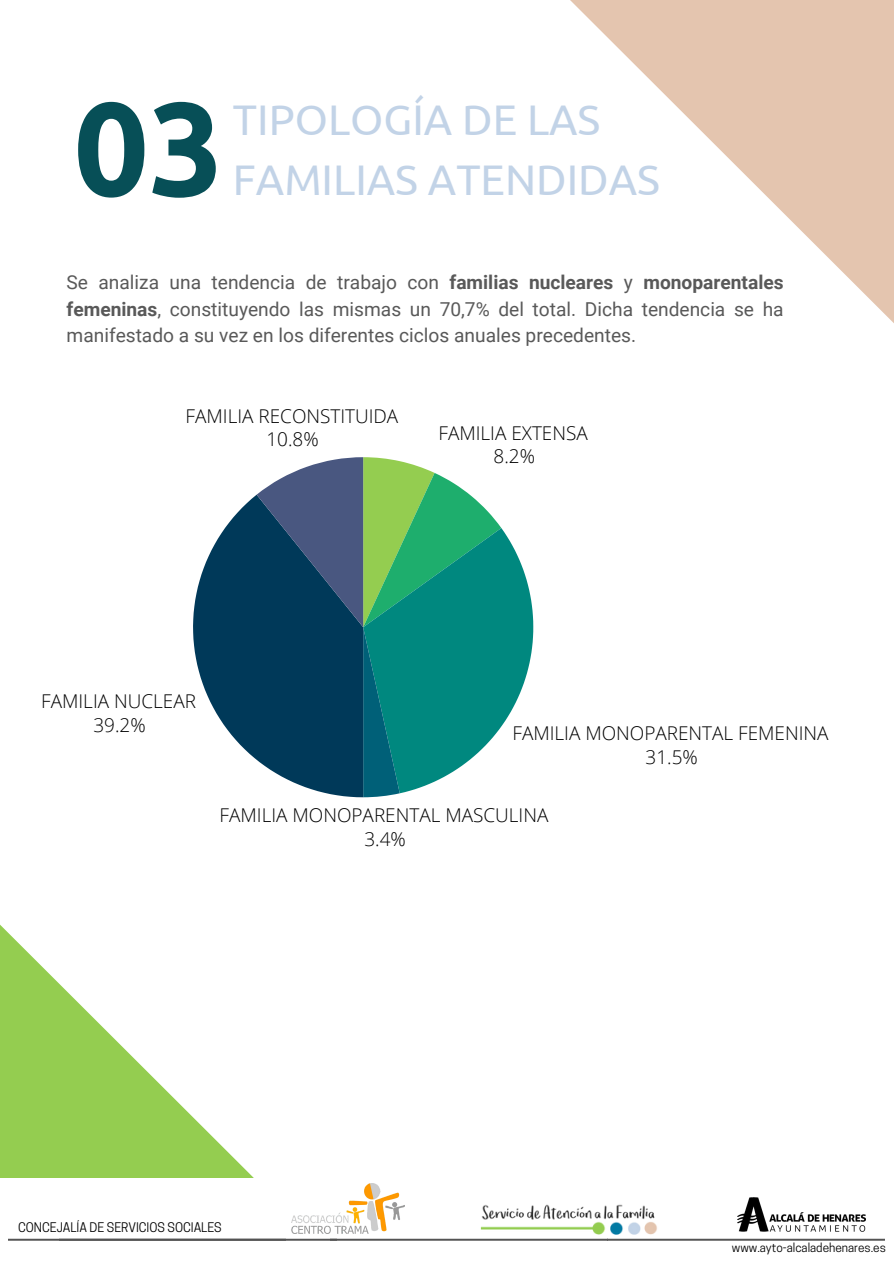
<style>
.page{position:relative;width:894px;height:1264px;background:#fff}
.page>*{position:absolute;margin:0;border:0;box-sizing:border-box;transform-origin:0 0}
.t1{font:700 132.3px "Ubuntu";color:#074f57}
.t2{font:42.75px/59.7px "Ubuntu";color:#c2d3e7}
.t3{font:19.2px/26.4px "Roboto";color:#595959;text-align:justify}
.t4{font:300 18.9px/23.5px "Open Sans";color:#000;text-align:center}
.t5{font:12.45px "Cooper Hewitt";color:#000}
.t6{font:11.85px "Cooper Hewitt";color:#000}
.s1{font-weight:700}
</style>
<div class="page">
<svg style="left:570px;top:0;width:323px;height:322px"></svg>
<svg style="left:0;top:797px;width:372px;height:381px"></svg>
<img style="left:480px;top:1204px;width:177px;height:28px">
<img style="left:737px;top:1197px;width:128px;height:35px">
<img style="left:292px;top:1183px;width:112px;height:49px">
<svg style="left:9px;top:1232px;width:875px;height:9px"></svg>
<svg style="left:193px;top:495px;width:63px;height:265px;fill:#003959"></svg>
<svg style="left:256px;top:457px;width:277px;height:340px"></svg>
<p class="t1" style="left:74px;top:72px;width:152px">03</p>
<h3 class="t2" style="left:233px;top:89px;width:428px">TIPOLOGÍA DE LAS<br>FAMILIAS ATENDIDAS</h3>
<p class="t3" style="left:66px;top:269px;width:718px">Se analiza una tendencia de trabajo con <span class="s1">familias nucleares</span> y <span class="s1">monoparentales femeninas</span>, constituyendo las mismas un 70,7% del total. Dicha tendencia se ha manifestado a su vez en los diferentes ciclos anuales precedentes.</p>
<p class="t4" style="left:185px;top:403px;width:214px">FAMILIA RECONSTITUIDA<br>10.8%</p>
<p class="t4" style="left:438px;top:421px;width:151px">FAMILIA EXTENSA<br>8.2%</p>
<p class="t4" style="left:41px;top:689px;width:156px">FAMILIA NUCLEAR<br>39.2%</p>
<p class="t4" style="left:512px;top:721px;width:317px">FAMILIA MONOPARENTAL FEMENINA<br>31.5%</p>
<p class="t4" style="left:219px;top:802px;width:330px">FAMILIA MONOPARENTAL MASCULINA<br>3.4%</p>
<p class="t5" style="left:18px;top:1222px;width:205px">CONCEJALÍA DE SERVICIOS SOCIALES</p>
<p class="t6" style="left:731px;top:1243px;width:155px">www.ayto-alcaladehenares.es</p>
</div>
